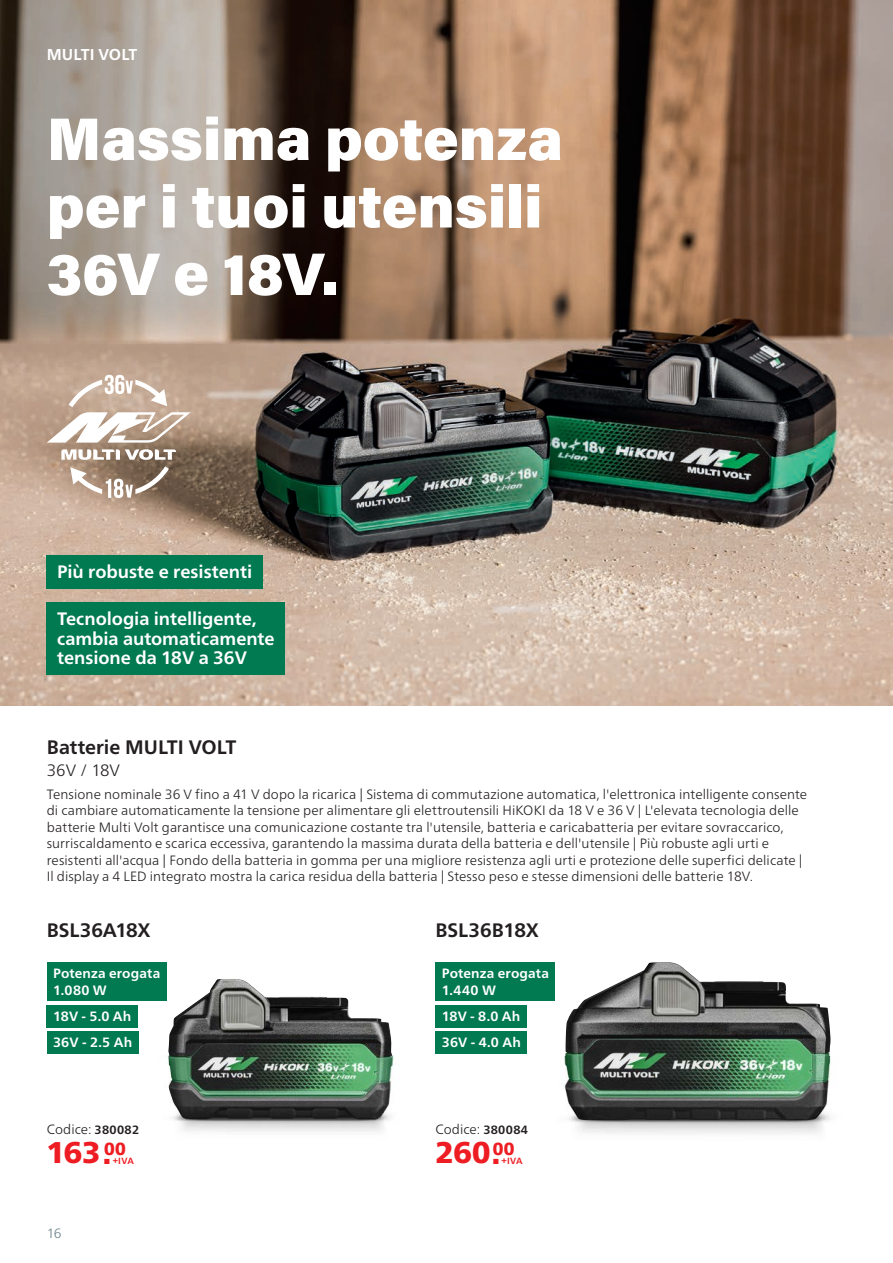
<style>
.page{position:relative;width:893px;height:1263px;background:#fff}
.page>*{position:absolute;margin:0;border:0;box-sizing:border-box;transform-origin:0 0}
.Introduction_regular_green{font:900 60px/67.5px "Acumin Pro";letter-spacing:-.005em;color:#fff}
.t1{font:900 30px "Frutiger Neue LTW1 G";letter-spacing:-.01em;color:#ee1d23}
.Articlename_typenumber_small{font:700 19.5px "Frutiger Neue LTW1 G";letter-spacing:-.005em;color:#231f20}
.USP_white_-_green_panel_-_big{font:700 18px "Frutiger Neue LTW1 G";letter-spacing:-.005em;color:#fff}
.P-Price_red_small{font:900 17.55px "Frutiger Neue LTW1 G";color:#ee1d23}
.Product_USP_black_small{font:300 16.5px "Frutiger Neue LTW1 G";color:#231f20}
.t2{font:700 15.75px "Frutiger Neue LTW1 G";letter-spacing:.005em;color:#fff}
.Product_breadtext_big{font:300 13.5px/16.5px "Frutiger Neue LTW1 G";letter-spacing:.005em;color:#231f20}
.USP_white_-_green_panel_-_small{font:700 13.5px/16.5px "Frutiger Neue LTW1 G";letter-spacing:.015em;color:#fff}
.t3{font:300 13.5px "Frutiger Neue LTW1 G";color:#6c818c}
.P-VAT{font:700 9px "Frutiger Neue LTW1 G";letter-spacing:.01em;color:#ee1d23}
.s1{font-weight:700;font-size:12px}
.s2{font-size:30px}
</style>
<div class="page">
<img style="left:0;top:0;width:893px;height:706px">
<svg style="left:0;top:0;width:540px;height:342px;background:#8e7968"></svg>
<img style="left:174px;top:1055px;width:220px;height:77px">
<img style="left:168px;top:979px;width:224px;height:140px">
<img style="left:564px;top:1056px;width:267px;height:78px">
<img style="left:565px;top:962px;width:265px;height:158px">
<div style="left:47px;top:962px;width:120px;height:39px;background:#017951"></div>
<div style="left:47px;top:1005px;width:91px;height:22px;background:#017951"></div>
<div style="left:47px;top:1031px;width:92px;height:23px;background:#017951"></div>
<div style="left:435px;top:962px;width:120px;height:39px;background:#017951"></div>
<div style="left:435px;top:1005px;width:92px;height:22px;background:#017951"></div>
<div style="left:435px;top:1031px;width:92px;height:23px;background:#017951"></div>
<div style="left:47px;top:602px;width:238px;height:73px;background:#017951"></div>
<div style="left:47px;top:555px;width:216px;height:33px;background:#017951"></div>
<svg style="left:61px;top:449px;width:115px;height:11px"></svg>
<svg style="left:70px;top:466px;width:99px;height:32px"></svg>
<svg style="left:47px;top:375px;width:144px;height:68px"></svg>
<p class="t2" style="left:47px;top:45px;width:92px">MULTI VOLT</p>
<p class="Introduction_regular_green" style="left:47px;top:102px;width:518px">Massima potenza per i tuoi utensili<br>36V e 18V.</p>
<p class="USP_white_-_green_panel_-_big" style="left:57px;top:561px;width:197px">Più robuste e resistenti</p>
<p class="USP_white_-_green_panel_-_big" style="left:57px;top:608px;width:201px">Tecnologia intelligente,</p>
<p class="USP_white_-_green_panel_-_big" style="left:57px;top:628px;width:219px">cambia automaticamente</p>
<p class="USP_white_-_green_panel_-_big" style="left:57px;top:647px;width:191px">tensione da 18V a 36V</p>
<p class="Articlename_typenumber_small" style="left:47px;top:735px;width:191px">Batterie MULTI VOLT</p>
<p class="Product_breadtext_big" style="left:47px;top:786px;width:762px">Tensione nominale 36 V fino a 41 V dopo la ricarica | Sistema di commutazione automatica, l'elettronica intelligente consente di cambiare automaticamente la tensione per alimentare gli elettroutensili HiKOKI da 18 V e 36 V | L'elevata tecnologia delle batterie Multi Volt garantisce una comunicazione costante tra l'utensile, batteria e caricabatteria per evitare sovraccarico, surriscaldamento e scarica eccessiva, garantendo la massima durata della batteria e dell'utensile | Più robuste agli urti e resistenti all'acqua | Fondo della batteria in gomma per una migliore resistenza agli urti e protezione delle superfici delicate | Il display a 4 LED integrato mostra la carica residua della batteria | Stesso peso e stesse dimensioni delle batterie 18V.</p>
<p class="Product_USP_black_small" style="left:47px;top:760px;width:75px">36V / 18V</p>
<p class="Articlename_typenumber_small" style="left:47px;top:918px;width:106px">BSL36A18X</p>
<p class="Articlename_typenumber_small" style="left:435px;top:918px;width:105px">BSL36B18X</p>
<p class="USP_white_-_green_panel_-_small" style="left:53px;top:965px;width:109px">Potenza erogata<br>1.080 W</p>
<p class="USP_white_-_green_panel_-_small" style="left:53px;top:1008px;width:80px">18V - 5.0 Ah</p>
<p class="USP_white_-_green_panel_-_small" style="left:53px;top:1034px;width:81px">36V - 2.5 Ah</p>
<p class="USP_white_-_green_panel_-_small" style="left:442px;top:965px;width:109px">Potenza erogata<br>1.440 W</p>
<p class="USP_white_-_green_panel_-_small" style="left:442px;top:1008px;width:80px">18V - 8.0 Ah</p>
<p class="USP_white_-_green_panel_-_small" style="left:442px;top:1034px;width:81px">36V - 4.0 Ah</p>
<p class="Product_breadtext_big" style="left:47px;top:1121px;width:94px">Codice: <span class="s1">380082</span></p>
<p class="Product_breadtext_big" style="left:435px;top:1121px;width:94px">Codice: <span class="s1">380084</span></p>
<p class="t1" style="left:47px;top:1134px;width:55px">163</p>
<p class="P-Price_red_small" style="left:103px;top:1138px;width:24px"><span class="s2">.</span>0 0</p>
<p class="P-VAT" style="left:113px;top:1155px;width:23px">+IVA</p>
<p class="t1" style="left:435px;top:1134px;width:57px">260</p>
<p class="P-Price_red_small" style="left:492px;top:1138px;width:24px"><span class="s2">.</span>0 0</p>
<p class="P-VAT" style="left:501px;top:1155px;width:23px">+IVA</p>
<p class="t3" style="left:47px;top:1225px;width:16px">16</p>
</div>
